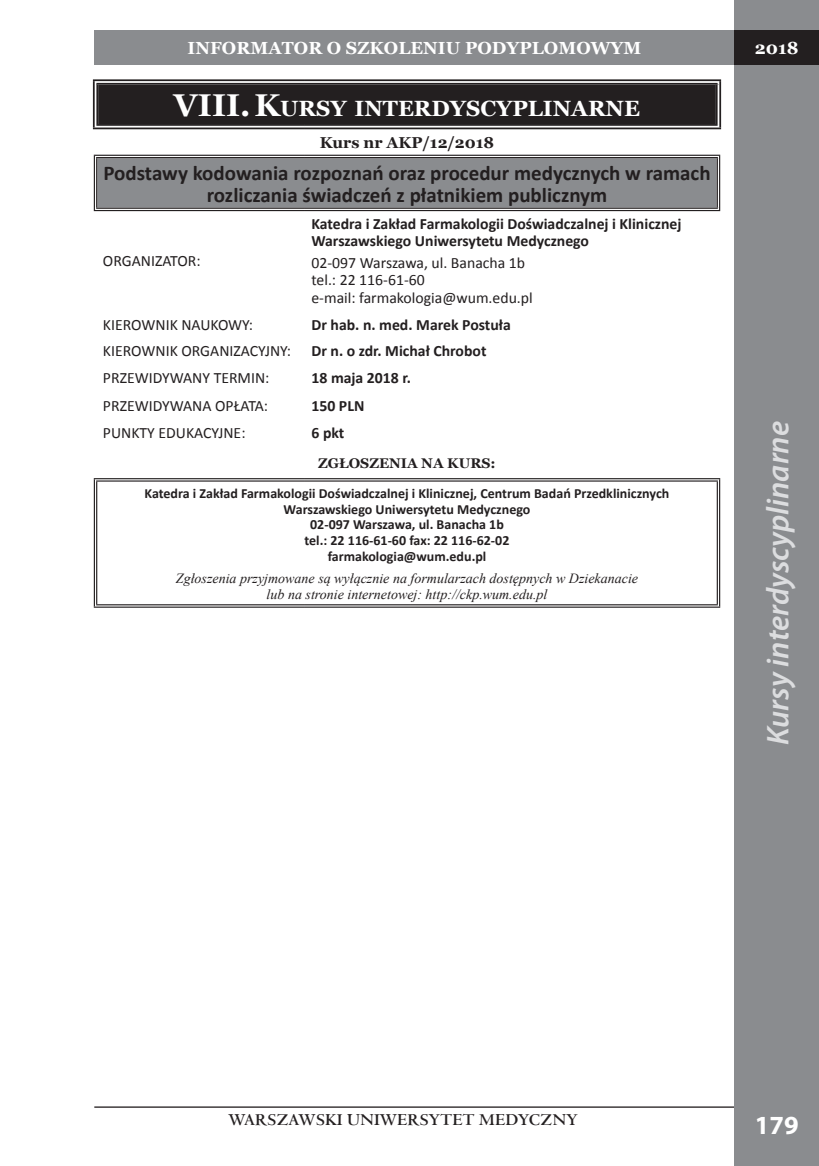
<style>
.page{position:relative;width:819px;height:1166px;background:#fff}
.page>*{position:absolute;margin:0;border:0;box-sizing:border-box;transform-origin:0 0}
.t1{font:italic 600 31.5px "Myriad Pro";color:#dcdddf}
.t2{font:700 26.25px "Myriad Pro";color:#fff}
.t3{font:700 22.05px "Georgia";color:#fff}
.t4{font:700 21px/22.2px "Calibri";color:#231f20;text-align:center}
.t5{font:700 17.5px "Georgia";letter-spacing:.005em;color:#fff}
.t6{font:700 17.5px "Venetian 301 EU";color:#231f20}
.t7{font:15.75px/17.5px "Calibri";color:#231f20}
.t8{font:700 15.75px/17.5px "Calibri";color:#231f20}
.t9{font:700 15.75px "Georgia";color:#231f20}
.t10{font:700 14px/15.8px "Calibri";color:#231f20;text-align:center}
.t11{font:italic 14px/15.8px "Times New Roman";color:#231f20;text-align:center}
.t12{font:700 14px "Georgia";color:#231f20}
.s1{font-size:31.5px}
</style>
<div class="page">
<hr style="left:94px;top:1106px;width:725px;height:2px;background:#231f20">
<div style="left:734px;top:0;width:85px;height:1166px;background:#8a8c8f"></div>
<div style="left:94px;top:30px;width:725px;height:34px;background:#8a8c8f"></div>
<div style="left:734px;top:30px;width:85px;height:34px;background:#231f20"></div>
<div style="left:95px;top:82px;width:623px;height:45px;background:#231f20"></div>
<div style="left:95px;top:156px;width:623px;height:53px;background:#8a8c8f"></div>
<hr style="left:94px;top:478px;width:210px;height:4px;background:#bebdbd">
<hr style="left:304px;top:478px;width:416px;height:4px;background:#bebdbd">
<svg style="left:717px;top:482px;width:1px;height:122px"></svg>
<hr style="left:94px;top:604px;width:210px;height:4px;background:#a6a4a4">
<hr style="left:304px;top:604px;width:416px;height:4px;background:#a6a4a4">
<hr style="left:94px;top:155px;width:210px;height:3px;background:#fff">
<hr style="left:94px;top:158px;width:3px;height:50px;background:#fff">
<hr style="left:304px;top:155px;width:416px;height:3px;background:#fff">
<svg style="left:717px;top:158px;width:2px;height:50px"></svg>
<hr style="left:94px;top:208px;width:210px;height:3px;background:#fff">
<hr style="left:304px;top:208px;width:416px;height:3px;background:#fff">
<div style="left:93px;top:79px;width:211px;height:6px;background:#e5e5e5"></div>
<div style="left:93px;top:85px;width:5px;height:39px;background:#fff"></div>
<div style="left:304px;top:79px;width:417px;height:6px;background:#e3e3e3"></div>
<svg style="left:717px;top:85px;width:1px;height:39px"></svg>
<svg style="left:95px;top:124px;width:209px;height:4px"></svg>
<svg style="left:304px;top:124px;width:415px;height:4px"></svg>
<hr style="left:94px;top:478px;width:210px;height:1px;background:#231f20">
<hr style="left:96px;top:480px;width:208px;height:2px;background:#231f20">
<hr style="left:94px;top:479px;width:1px;height:127px;background:#231f20">
<hr style="left:96px;top:482px;width:1px;height:122px;background:#231f20">
<hr style="left:304px;top:478px;width:416px;height:1px;background:#231f20">
<hr style="left:304px;top:480px;width:413px;height:2px;background:#231f20">
<hr style="left:716px;top:482px;width:1px;height:122px;background:#231f20">
<hr style="left:719px;top:479px;width:1px;height:127px;background:#231f20">
<hr style="left:96px;top:604px;width:208px;height:1px;background:#231f20">
<hr style="left:94px;top:606px;width:210px;height:2px;background:#231f20">
<hr style="left:304px;top:604px;width:413px;height:1px;background:#231f20">
<hr style="left:304px;top:606px;width:416px;height:2px;background:#231f20">
<hr style="left:94px;top:155px;width:210px;height:1px;background:#231f20">
<hr style="left:96px;top:157px;width:208px;height:1px;background:#231f20">
<hr style="left:94px;top:156px;width:1px;height:54px;background:#231f20">
<hr style="left:96px;top:158px;width:1px;height:50px;background:#231f20">
<hr style="left:304px;top:155px;width:416px;height:1px;background:#231f20">
<hr style="left:304px;top:157px;width:413px;height:1px;background:#231f20">
<hr style="left:716px;top:158px;width:1px;height:50px;background:#231f20">
<hr style="left:719px;top:156px;width:1px;height:54px;background:#231f20">
<hr style="left:96px;top:208px;width:208px;height:1px;background:#231f20">
<hr style="left:94px;top:210px;width:210px;height:1px;background:#231f20">
<hr style="left:304px;top:208px;width:413px;height:1px;background:#231f20">
<hr style="left:304px;top:210px;width:416px;height:1px;background:#231f20">
<hr style="left:93px;top:79px;width:211px;height:2px;background:#231f20">
<hr style="left:96px;top:83px;width:208px;height:2px;background:#231f20">
<hr style="left:93px;top:81px;width:2px;height:47px;background:#231f20">
<hr style="left:96px;top:85px;width:2px;height:39px;background:#231f20">
<hr style="left:304px;top:79px;width:417px;height:2px;background:#231f20">
<hr style="left:304px;top:83px;width:413px;height:2px;background:#231f20">
<hr style="left:719px;top:81px;width:2px;height:47px;background:#231f20">
<hr style="left:96px;top:124px;width:208px;height:2px;background:#231f20">
<hr style="left:93px;top:128px;width:211px;height:1px;background:#231f20">
<hr style="left:304px;top:124px;width:413px;height:2px;background:#231f20">
<hr style="left:304px;top:128px;width:417px;height:1px;background:#231f20">
<p class="t5" style="left:187px;top:36px;width:455px">INFORMATOR O SZKOLENIU PODYPLOMOWYM</p>
<h3 class="t3" style="left:174px;top:94px;width:467px"><span class="s1">VIII.K</span>URSY INTERDYSCYPLINARNE</h3>
<p class="t9" style="left:320px;top:132px;width:176px">Kurs nr AKP/12/2018</p>
<h3 class="t4" style="left:103px;top:161px;width:608px">Podstawy kodowania rozpoznań oraz procedur medycznych w ramach rozliczania świadczeń z płatnikiem publicznym</h3>
<p class="t7" style="left:103px;top:251px;width:99px">ORGANIZATOR:</p>
<p class="t8" style="left:311px;top:214px;width:371px">Katedra i Zakład Farmakologii Doświadczalnej i Klinicznej<br>Warszawskiego Uniwersytetu Medycznego</p>
<p class="t7" style="left:311px;top:253px;width:223px">02-097 Warszawa, ul. Banacha 1b tel.: 22 116-61-60<br>e-mail: farmakologia@wum.edu.pl</p>
<p class="t7" style="left:103px;top:315px;width:151px">KIEROWNIK NAUKOWY:</p>
<p class="t8" style="left:311px;top:315px;width:201px">Dr hab. n. med. Marek Postuła</p>
<p class="t7" style="left:103px;top:342px;width:189px">KIEROWNIK ORGANIZACYJNY:</p>
<p class="t8" style="left:311px;top:342px;width:176px">Dr n. o zdr. Michał Chrobot</p>
<p class="t7" style="left:103px;top:368px;width:168px">PRZEWIDYWANY TERMIN:</p>
<p class="t8" style="left:311px;top:368px;width:101px">18 maja 2018 r.</p>
<p class="t7" style="left:103px;top:396px;width:167px">PRZEWIDYWANA OPŁATA:</p>
<p class="t8" style="left:311px;top:396px;width:54px">150 PLN</p>
<p class="t7" style="left:103px;top:423px;width:144px">PUNKTY EDUKACYJNE:</p>
<p class="t8" style="left:311px;top:423px;width:34px">6 pkt</p>
<p class="t12" style="left:318px;top:454px;width:179px">ZGŁOSZENIA NA KURS:</p>
<p class="t10" style="left:145px;top:485px;width:526px">Katedra i Zakład Farmakologii Doświadczalnej i Klinicznej, Centrum Badań Przedklinicznych Warszawskiego Uniwersytetu Medycznego<br>02-097 Warszawa, ul. Banacha 1b<br>tel.: 22 116-61-60 fax: 22 116-62-02<br>farmakologia@wum.edu.pl</p>
<p class="t11" style="left:176px;top:570px;width:463px">Zgłoszenia przyjmowane są wyłącznie na formularzach dostępnych w Dziekanacie lub na stronie internetowej: http://ckp.wum.edu.pl</p>
<p class="t5" style="left:755px;top:36px;width:45px">2018</p>
<h1 class="t1" style="left:758px;top:745px;width:325px;rotate:-90deg">Kursy interdyscyplinarne</h1>
<p class="t6" style="left:228px;top:1109px;width:351px">WARSZAWSKI UNIWERSYTET MEDYCZNY</p>
<h2 class="t2" style="left:754px;top:1107px;width:45px">179</h2>
</div>
